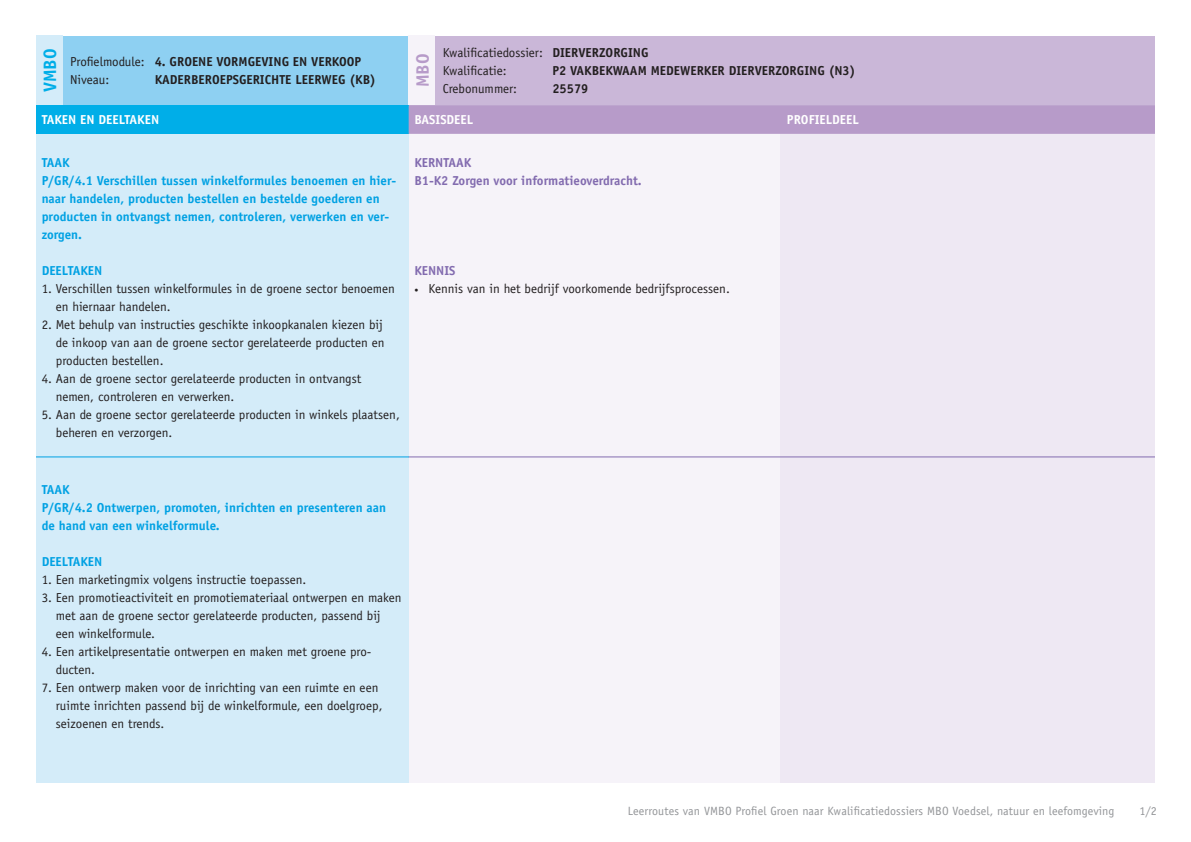
<style>
.page{position:relative;width:1191px;height:842px;background:#fff}
.page>*{position:absolute;margin:0;border:0;box-sizing:border-box;transform-origin:0 0}
.t1{font:700 18px "Officina Sans Std";color:#00aee8}
.t2{font:700 18px "Officina Sans Std";color:#b79bc9}
.t3{font:13px/18px "Officina Sans Std";color:#231f20}
.t4{font:700 13px/18px "Officina Sans Std";color:#00a1e3}
.t5{font:700 13px/18px "Officina Sans Std";color:#231f20}
.t6{font:700 13px/18px "Officina Sans Std";color:#826baf}
.t7{font:700 13px "Officina Sans Std";color:#fff}
.t8{font:12px "Officina Sans Std";letter-spacing:.01em;color:#939598}
.s1{font-weight:400}
.s2{font-weight:700}
.s3{font-size:8px}
</style>
<div class="page">
<div style="left:408px;top:63px;width:372px;height:719px;background:#f6f3f9"></div>
<div style="left:780px;top:63px;width:375px;height:719px;background:#eee8f3"></div>
<div style="left:36px;top:56px;width:372px;height:726px;background:#d4ecf9"></div>
<div style="left:36px;top:36px;width:373px;height:69px;background:#8ed0f2"></div>
<div style="left:409px;top:36px;width:746px;height:69px;background:#cab7d8"></div>
<div style="left:36px;top:105px;width:373px;height:29px;background:#00aee8"></div>
<div style="left:409px;top:105px;width:746px;height:29px;background:#b79bc9"></div>
<div style="left:408px;top:36px;width:27px;height:69px;background:#f6f3f9"></div>
<div style="left:36px;top:36px;width:27px;height:69px;background:#d4ecf9"></div>
<hr style="left:36px;top:456px;width:373px;height:1px;background:#00a1e3">
<hr style="left:409px;top:456px;width:746px;height:1px;background:#826baf">
<h1 class="t1" style="left:39px;top:92px;width:45px;rotate:-90deg">VMBO</h1>
<h1 class="t2" style="left:411px;top:87px;width:35px;rotate:-90deg">MBO</h1>
<p class="t5" style="left:70px;top:53px;width:293px"><span class="s1">Profielmodule:</span> 4. GROENE VORMGEVING EN VERKOOP<br><span class="s1">Niveau:</span></p>
<p class="t5" style="left:155px;top:71px;width:223px">KADERBEROEPSGERICHTE LEERWEG (KB)</p>
<p class="t3" style="left:443px;top:44px;width:207px">Kwalificatiedossier: <span class="s2">DIERVERZORGING<br></span>Kwalificatie:</p>
<p class="t5" style="left:552px;top:62px;width:305px">P2 VAKBEKWAAM MEDEWERKER DIERVERZORGING (N3)</p>
<p class="t3" style="left:443px;top:80px;width:76px">Crebonummer:</p>
<p class="t5" style="left:552px;top:80px;width:38px">25579</p>
<p class="t7" style="left:42px;top:112px;width:119px">TAKEN EN DEELTAKEN</p>
<p class="t7" style="left:414px;top:112px;width:60px">BASISDEEL</p>
<p class="t7" style="left:787px;top:112px;width:73px">PROFIELDEEL</p>
<p class="t4" style="left:42px;top:153px;width:356px">TAAK<br>P/GR/4.1 Verschillen tussen winkelformules benoemen en hier&shy;naar handelen, producten bestellen en bestelde goederen en producten in ontvangst nemen, controleren, verwerken en ver&shy;zorgen.</p>
<p class="t4" style="left:42px;top:261px;width:62px">DEELTAKEN</p>
<p class="t3" style="left:56px;top:280px;width:340px;text-indent:-14px">1. Verschillen tussen winkelformules in de groene sector benoemen en hiernaar handelen.</p>
<p class="t3" style="left:56px;top:316px;width:330px;text-indent:-14px">2. Met behulp van instructies geschikte inkoopkanalen kiezen bij de inkoop van aan de groene sector gerelateerde producten en producten bestellen.</p>
<p class="t3" style="left:56px;top:370px;width:307px;text-indent:-14px">4. Aan de groene sector gerelateerde producten in ontvangst nemen, controleren en verwerken.</p>
<p class="t3" style="left:56px;top:406px;width:345px;text-indent:-14px">5. Aan de groene sector gerelateerde producten in winkels plaatsen, beheren en verzorgen.</p>
<p class="t6" style="left:414px;top:153px;width:229px">KERNTAAK<br>B1-K2 Zorgen voor informatieoverdracht.</p>
<p class="t6" style="left:414px;top:261px;width:43px">KENNIS</p>
<p class="t3" style="left:414px;top:280px;width:317px"><span class="s3">•</span> Kennis van in het bedrijf voorkomende bedrijfsprocessen.</p>
<p class="t4" style="left:42px;top:480px;width:346px">TAAK<br>P/GR/4.2 Ontwerpen, promoten, inrichten en presenteren aan de hand van een winkelformule.</p>
<p class="t4" style="left:42px;top:552px;width:62px">DEELTAKEN</p>
<p class="t3" style="left:42px;top:570px;width:266px">1. Een marketingmix volgens instructie toepassen.</p>
<p class="t3" style="left:56px;top:588px;width:347px;text-indent:-14px">3. Een promotieactiviteit en promotiemateriaal ontwerpen en maken met aan de groene sector gerelateerde producten, passend bij een winkelformule.</p>
<p class="t3" style="left:56px;top:642px;width:317px;text-indent:-14px">4. Een artikelpresentatie ontwerpen en maken met groene pro&shy;ducten.</p>
<p class="t3" style="left:56px;top:678px;width:328px;text-indent:-14px">7. Een ontwerp maken voor de inrichting van een ruimte en een ruimte inrichten passend bij de winkelformule, een doelgroep, seizoenen en trends.</p>
<p class="t8" style="left:627px;top:804px;width:488px">Leerroutes van VMBO Profiel Groen naar Kwalificatiedossiers MBO Voedsel, natuur en leefomgeving</p>
<p class="t8" style="left:1139px;top:804px;width:19px">1/2</p>
</div>
